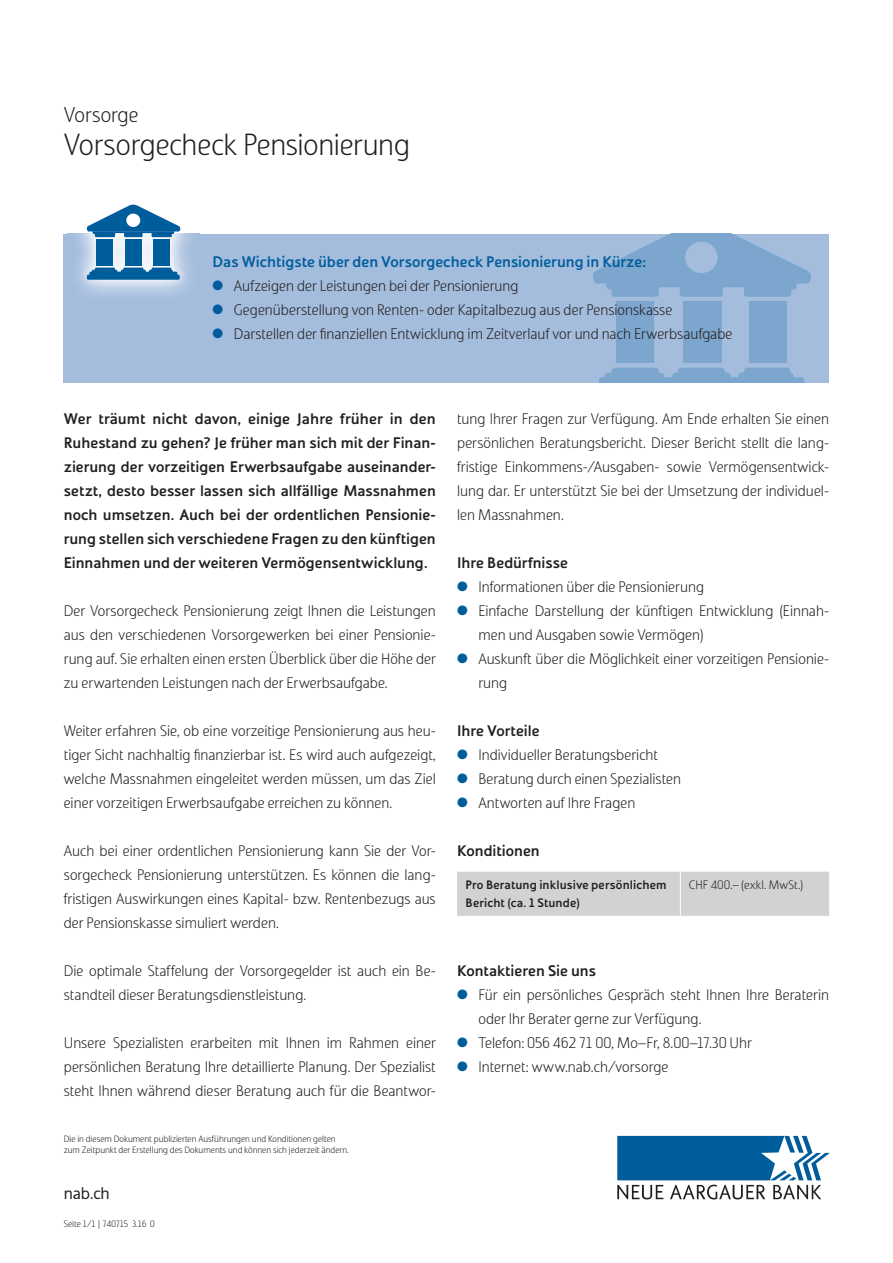
<style>
.page{position:relative;width:893px;height:1263px;background:#fff}
.page>*{position:absolute;margin:0;border:0;box-sizing:border-box;transform-origin:0 0}
.t1{font:300 30px "Solo Sans";letter-spacing:-.01em;color:#231f20}
.t2{font:300 21px "Solo Sans";color:#231f20}
.t3{font:16.5px "Solo Sans";color:#231f20}
.t4{font:300 15px/24px "Solo Sans";color:#231f20;text-align:justify}
.t5{font:700 15px/24px "Solo Sans";letter-spacing:-.005em;color:#231f20;text-align:justify}
.t6{font:700 15px "Solo Sans";color:#005d9c}
.t7{font:700 12px/18px "Solo Sans";letter-spacing:.01em;color:#231f20}
.t8{font:300 12px "Solo Sans";letter-spacing:.01em;color:#231f20}
.t9{font:300 9px/10.5px "Solo Sans";color:#231f20}
.s1{color:#005d9c}
</style>
<div class="page">
<svg style="left:617px;top:1136px;width:213px;height:63px"></svg>
<div style="left:64px;top:234px;width:765px;height:149px;background:#a4bddc"></div>
<div style="left:616px;top:301px;width:38px;height:62px;background:#7da6cf"></div>
<svg style="left:599px;top:368px;width:206px;height:15px"></svg>
<svg style="left:593px;top:234px;width:218px;height:63px"></svg>
<div style="left:749px;top:301px;width:38px;height:62px;background:#7da6cf"></div>
<div style="left:683px;top:301px;width:38px;height:62px;background:#7da6cf"></div>
<img style="left:68px;top:204px;width:132px;height:91px">
<div style="left:97px;top:239px;width:16px;height:27px;background:#005d9c"></div>
<svg style="left:87px;top:268px;width:93px;height:12px"></svg>
<svg style="left:86px;top:205px;width:95px;height:32px"></svg>
<div style="left:154px;top:239px;width:16px;height:27px;background:#005d9c"></div>
<div style="left:125px;top:239px;width:17px;height:27px;background:#005d9c"></div>
<div style="left:457px;top:872px;width:372px;height:44px;background:#d1d2d4"></div>
<hr style="left:680px;top:872px;width:1px;height:44px;background:#fff">
<h2 class="t2" style="left:64px;top:103px;width:76px">Vorsorge</h2>
<h1 class="t1" style="left:64px;top:128px;width:348px">Vorsorgecheck Pensionierung</h1>
<p class="t6" style="left:213px;top:252px;width:435px">Das Wichtigste über den Vorsorgecheck Pensionierung in Kürze:</p>
<p class="t4" style="left:213px;top:273px;width:308px"><span class="s1">●</span> Aufzeigen der Leistungen bei der Pensionierung</p>
<p class="t4" style="left:213px;top:297px;width:461px"><span class="s1">●</span> Gegenüberstellung von Renten- oder Kapitalbezug aus der Pensionskasse</p>
<p class="t4" style="left:213px;top:321px;width:521px"><span class="s1">●</span> Darstellen der finanziellen Entwicklung im Zeitverlauf vor und nach Erwerbsaufgabe</p>
<p class="t5" style="left:64px;top:407px;width:374px">Wer träumt nicht davon, einige Jahre früher in den Ruhestand zu gehen? Je früher man sich mit der Finan&shy;zierung der vorzeitigen Erwerbsaufgabe auseinander&shy;setzt, desto besser lassen sich allfällige Massnahmen noch umsetzen. Auch bei der ordentlichen Pensionie&shy;rung stellen sich verschiedene Fragen zu den künftigen Einnahmen und der weiteren Vermögensentwicklung.</p>
<p class="t4" style="left:64px;top:599px;width:374px">Der Vorsorgecheck Pensionierung zeigt Ihnen die Leistungen aus den verschiedenen Vorsorgewerken bei einer Pensionie&shy;rung auf. Sie erhalten einen ersten Überblick über die Höhe der zu erwartenden Leistungen nach der Erwerbsaufgabe.</p>
<p class="t4" style="left:64px;top:719px;width:374px">Weiter erfahren Sie, ob eine vorzeitige Pensionierung aus heu&shy;tiger Sicht nachhaltig finanzierbar ist. Es wird auch aufgezeigt, welche Massnahmen eingeleitet werden müssen, um das Ziel einer vorzeitigen Erwerbsaufgabe erreichen zu können.</p>
<p class="t4" style="left:64px;top:839px;width:374px">Auch bei einer ordentlichen Pensionierung kann Sie der Vor&shy;sorgecheck Pensionierung unterstützen. Es können die lang&shy;fristigen Auswirkungen eines Kapital- bzw. Rentenbezugs aus der Pensionskasse simuliert werden.</p>
<p class="t4" style="left:64px;top:959px;width:374px">Die optimale Staffelung der Vorsorgegelder ist auch ein Be&shy;standteil dieser Beratungsdienstleistung.</p>
<p class="t4" style="left:64px;top:1031px;width:374px">Unsere Spezialisten erarbeiten mit Ihnen im Rahmen einer persönlichen Beratung Ihre detaillierte Planung. Der Spezialist steht Ihnen während dieser Beratung auch für die Beantwor-</p>
<p class="t9" style="left:64px;top:1134px;width:287px">Die in diesem Dokument publizierten Ausführungen und Konditionen gelten zum Zeitpunkt der Erstellung des Dokuments und können sich jederzeit ändern.</p>
<p class="t3" style="left:64px;top:1184px;width:48px">nab.ch</p>
<p class="t9" style="left:64px;top:1219px;width:92px">Seite 1/1 | 740715 3.16 0</p>
<p class="t4" style="left:457px;top:407px;width:374px">tung Ihrer Fragen zur Verfügung. Am Ende erhalten Sie einen persönlichen Beratungsbericht. Dieser Bericht stellt die lang&shy;fristige Einkommens-/Ausgaben- sowie Vermögensentwick&shy;lung dar. Er unterstützt Sie bei der Umsetzung der individuel&shy;len Massnahmen.</p>
<p class="t5" style="left:457px;top:551px;width:112px">Ihre Bedürfnisse</p>
<p class="t4" style="left:457px;top:575px;width:248px"><span class="s1">●</span> Informationen über die Pensionierung</p>
<p class="t4" style="left:478px;top:599px;width:352px;text-indent:-21px"><span class="s1">●</span> Einfache Darstellung der künftigen Entwicklung (Einnah&shy;men und Ausgaben sowie Vermögen)</p>
<p class="t4" style="left:478px;top:647px;width:352px;text-indent:-21px"><span class="s1">●</span> Auskunft über die Möglichkeit einer vorzeitigen Pensionie&shy;rung</p>
<p class="t5" style="left:457px;top:719px;width:84px">Ihre Vorteile</p>
<p class="t4" style="left:457px;top:743px;width:202px"><span class="s1">●</span> Individueller Beratungsbericht</p>
<p class="t4" style="left:457px;top:767px;width:226px"><span class="s1">●</span> Beratung durch einen Spezialisten</p>
<p class="t4" style="left:457px;top:791px;width:180px"><span class="s1">●</span> Antworten auf Ihre Fragen</p>
<p class="t5" style="left:457px;top:839px;width:84px">Konditionen</p>
<p class="t7" style="left:466px;top:876px;width:202px">Pro Beratung inklusive persönlichem<br>Bericht (ca. 1 Stunde)</p>
<p class="t8" style="left:689px;top:878px;width:116px">CHF 400.– (exkl. MwSt.)</p>
<p class="t5" style="left:457px;top:959px;width:141px">Kontaktieren Sie uns</p>
<p class="t4" style="left:478px;top:983px;width:352px;text-indent:-21px"><span class="s1">●</span> Für ein persönliches Gespräch steht Ihnen Ihre Beraterin oder Ihr Berater gerne zur Verfügung.</p>
<p class="t4" style="left:457px;top:1031px;width:296px"><span class="s1">●</span> Telefon: 056 462 71 00, Mo–Fr, 8.00–17.30 Uhr</p>
<p class="t4" style="left:457px;top:1055px;width:213px"><span class="s1">●</span> Internet: www.nab.ch/vorsorge</p>
</div>
